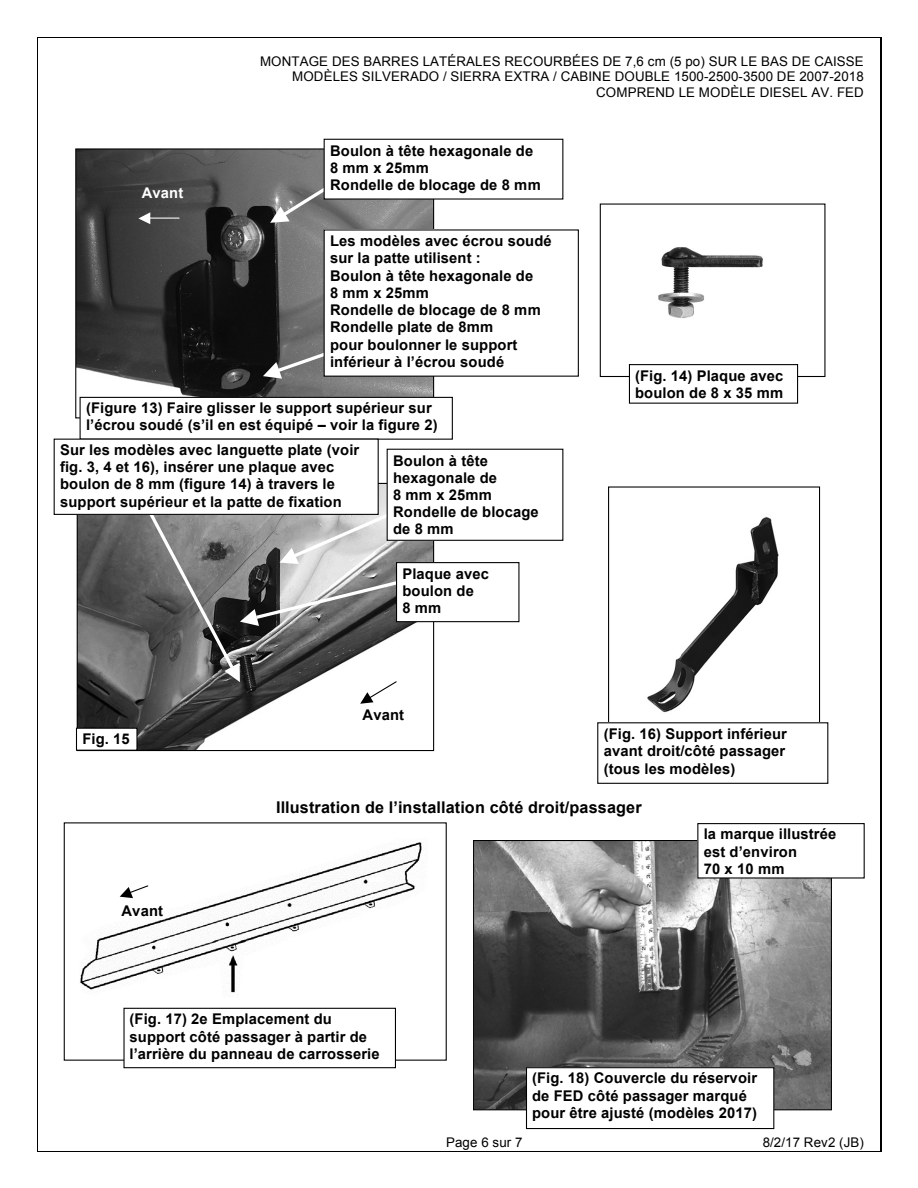
<style>
.page{position:relative;width:918px;height:1188px;background:#fff}
.page>*{position:absolute;margin:0;border:0;box-sizing:border-box;transform-origin:0 0}
.t1{font:700 16.2px "Arial";letter-spacing:.01em;color:#000}
.t2{font:700 14.7px/17.4px "Arial";letter-spacing:.01em;color:#000}
.t3{font:700 14.7px "Arial";letter-spacing:.01em;color:#fff}
.t4{font:13.35px/15.5px "Arial";letter-spacing:.01em;color:#000;text-align:right}
</style>
<div class="page">
<img style="left:77px;top:150px;width:355px;height:266px">
<svg style="left:270px;top:156px;width:105px;height:67px;background:#808080"></svg>
<svg style="left:263px;top:313px;width:172px;height:66px;background:#646464"></svg>
<img style="left:79px;top:515px;width:188px;height:234px">
<img style="left:628px;top:247px;width:171px;height:128px">
<div style="left:600px;top:204px;width:225px;height:173px;border:1px solid #000"></div>
<img style="left:647px;top:517px;width:132px;height:196px">
<div style="left:608px;top:486px;width:212px;height:251px;border:1px solid #000"></div>
<img style="left:80px;top:842px;width:342px;height:166px">
<img style="left:475px;top:842px;width:355px;height:266px">
<div style="left:324px;top:139px;width:239px;height:60px;background:#fff"></div>
<div style="left:324px;top:139px;width:239px;height:61px;border:1px solid #000"></div>
<div style="left:80px;top:397px;width:372px;height:42px;background:#fff"></div>
<div style="left:80px;top:397px;width:373px;height:43px;border:1px solid #000"></div>
<svg style="left:138px;top:212px;width:41px;height:12px"></svg>
<div style="left:324px;top:230px;width:254px;height:146px;background:#fff"></div>
<div style="left:324px;top:229px;width:255px;height:148px;border:1px solid #000"></div>
<svg style="left:131px;top:480px;width:332px;height:224px"></svg>
<div style="left:76px;top:728px;width:61px;height:22px;background:#fff"></div>
<div style="left:76px;top:728px;width:62px;height:23px;border:1px solid #000"></div>
<div style="left:396px;top:562px;width:123px;height:59px;background:#fff"></div>
<div style="left:396px;top:562px;width:123px;height:60px;border:1px solid #000"></div>
<div style="left:54px;top:439px;width:324px;height:75px;background:#fff"></div>
<div style="left:54px;top:439px;width:325px;height:76px;border:1px solid #000"></div>
<div style="left:629px;top:364px;width:168px;height:39px;background:#fff"></div>
<div style="left:629px;top:364px;width:169px;height:40px;border:1px solid #000"></div>
<div style="left:598px;top:723px;width:230px;height:60px;background:#fff"></div>
<div style="left:597px;top:722px;width:231px;height:62px;border:1px solid #000"></div>
<div style="left:123px;top:1008px;width:273px;height:60px;border:1px solid #000"></div>
<svg style="left:120px;top:885px;width:29px;height:13px"></svg>
<div style="left:698px;top:823px;width:166px;height:55px;background:#fff"></div>
<div style="left:697px;top:823px;width:168px;height:56px;border:1px solid #000"></div>
<div style="left:526px;top:1068px;width:248px;height:60px;background:#fff"></div>
<div style="left:526px;top:1067px;width:248px;height:62px;border:1px solid #000"></div>
<hr style="left:37px;top:37px;width:844px;height:1px;background:#000">
<hr style="left:37px;top:38px;width:1px;height:1113px;background:#000">
<hr style="left:881px;top:38px;width:1px;height:1113px;background:#000">
<hr style="left:37px;top:1151px;width:844px;height:1px;background:#000">
<p class="t3" style="left:142px;top:185px;width:43px">Avant</p>
<p class="t4" style="left:260px;top:53px;width:605px">MONTAGE DES BARRES LATÉRALES RECOURBÉES DE 7,6 cm (5 po) SUR LE BAS DE CAISSE<br>MODÈLES SILVERADO / SIERRA EXTRA / CABINE DOUBLE 1500-2500-3500 DE 2007-2018<br>COMPREND LE MODÈLE DIESEL AV. FED</p>
<p class="t2" style="left:330px;top:142px;width:212px">Boulon à tête hexagonale de<br>8 mm x 25mm<br>Rondelle de blocage de 8 mm</p>
<p class="t2" style="left:330px;top:232px;width:223px">Les modèles avec écrou soudé sur la patte utilisent :<br>Boulon à tête hexagonale de<br>8 mm x 25mm<br>Rondelle de blocage de 8 mm<br>Rondelle plate de 8mm<br>pour boulonner le support inférieur à l’écrou soudé</p>
<p class="t2" style="left:635px;top:367px;width:150px">(Fig. 14) Plaque avec boulon de 8 x 35 mm</p>
<p class="t2" style="left:86px;top:400px;width:353px;line-height:17px">(Figure 13) Faire glisser le support supérieur sur l’écrou soudé (s’il en est équipé – voir la figure 2)</p>
<p class="t2" style="left:60px;top:441px;width:301px">Sur les modèles avec languette plate (voir fig. 3, 4 et 16), insérer une plaque avec boulon de 8 mm (figure 14) à travers le support supérieur et la patte de fixation</p>
<p class="t2" style="left:393px;top:452px;width:147px">Boulon à tête hexagonale de<br>8 mm x 25mm<br>Rondelle de blocage de 8 mm</p>
<p class="t2" style="left:402px;top:565px;width:88px">Plaque avec boulon de<br>8 mm</p>
<p class="t2" style="left:82px;top:730px;width:49px">Fig. 15</p>
<p class="t2" style="left:121px;top:902px;width:43px">Avant</p>
<p class="t2" style="left:363px;top:707px;width:43px">Avant</p>
<p class="t2" style="left:604px;top:725px;width:185px;text-align:justify">(Fig. 16) Support inférieur avant droit/côté passager (tous les modèles)</p>
<p class="t1" style="left:276px;top:799px;width:367px">Illustration de l’installation côté droit/passager</p>
<p class="t2" style="left:704px;top:826px;width:134px">la marque illustrée est d’environ<br>70 x 10 mm</p>
<p class="t2" style="left:130px;top:1011px;width:252px">(Fig. 17) 2e Emplacement du support côté passager à partir de l’arrière du panneau de carrosserie</p>
<p class="t2" style="left:532px;top:1070px;width:227px">(Fig. 18) Couvercle du réservoir de FED côté passager marqué pour être ajusté (modèles 2017)</p>
<p class="t4" style="left:446px;top:1135px;width:78px">Page 6 sur 7</p>
<p class="t4" style="left:763px;top:1135px;width:103px">8/2/17 Rev2 (JB)</p>
</div>
